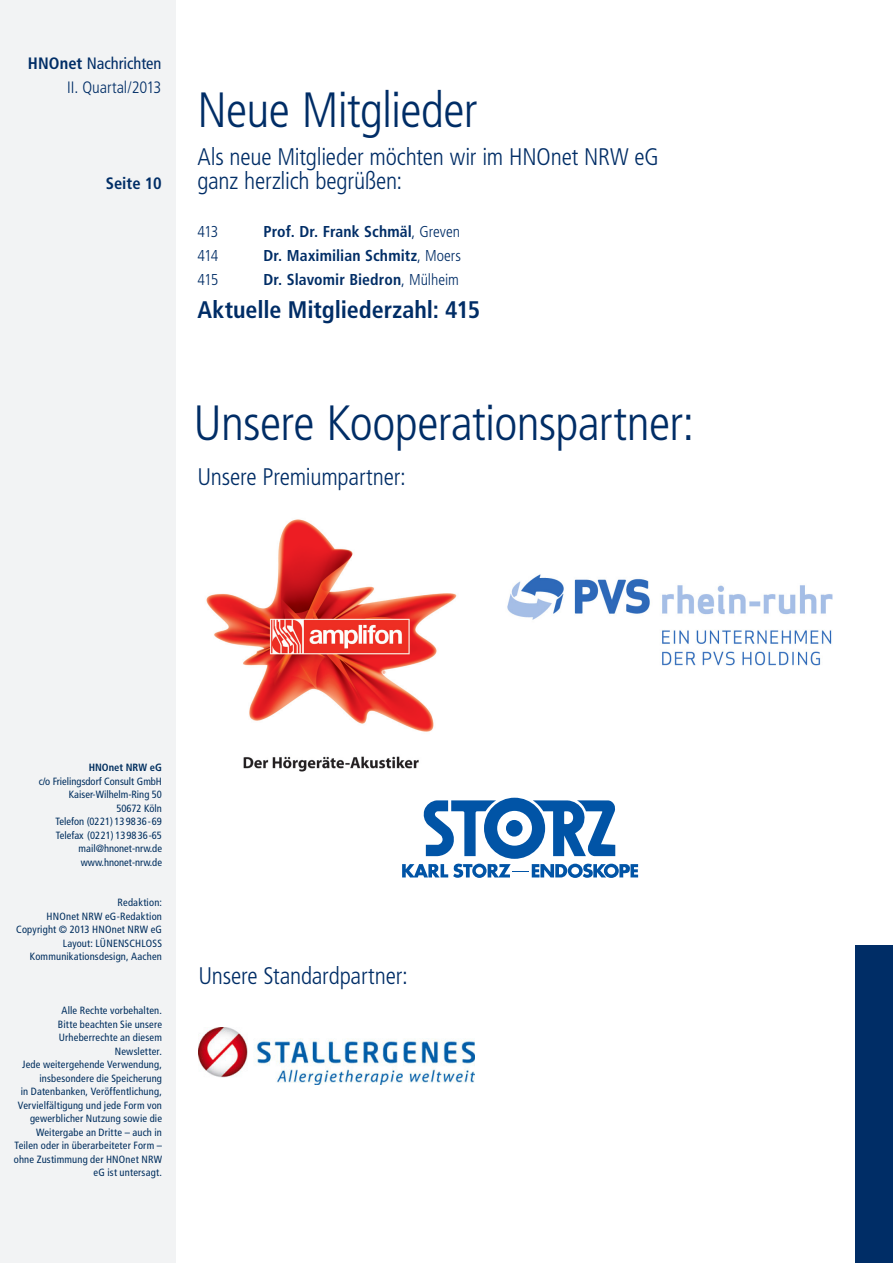
<style>
.page{position:relative;width:893px;height:1263px;background:#fff}
.page>*{position:absolute;margin:0;border:0;box-sizing:border-box;transform-origin:0 0}
.t1{font:300 condensed 49.5px "Frutiger LT";letter-spacing:-.015em;color:#002d66}
.t2{font:300 condensed 24px/24px "Frutiger LT";letter-spacing:-.01em;color:#002d66}
.t3{font:700 condensed 24px "Frutiger LT";color:#002d66}
.t4{font:300 condensed 16.5px/24px "Frutiger LT";letter-spacing:-.005em;color:#002d66;text-align:right}
.t5{font:700 condensed 16.5px "Frutiger LT";color:#002d66}
.t6{font:700 condensed 15.75px "Frutiger LT";letter-spacing:.005em;color:#002d66}
.t7{font:300 condensed 15.75px "Frutiger LT";letter-spacing:-.055em;color:#002d66}
.t8{font:condensed 10.5px/13.5px "Frutiger LT";letter-spacing:.015em;color:#002e5e;text-align:right}
.t9{font:700 condensed 10.5px "Frutiger LT";color:#002e5e}
.s1{font-weight:700}
.s2{font-weight:400}
.s3{font-weight:300}
</style>
<div class="page">
<div style="left:0;top:0;width:176px;height:1263px;background:#f2f3f4"></div>
<img style="left:198px;top:1027px;width:277px;height:57px">
<img style="left:507px;top:574px;width:326px;height:92px">
<img style="left:206px;top:519px;width:251px;height:253px">
<svg style="left:402px;top:798px;width:236px;height:80px"></svg>
<div style="left:855px;top:945px;width:38px;height:318px;background:#002d66"></div>
<h3 class="t4" style="left:28px;top:52px;width:135px"><span class="s1">HNOnet</span> <span class="s2">Nachrichten<br></span>II. Quartal/2013</h3>
<h3 class="t5" style="left:106px;top:174px;width:57px">Seite 10</h3>
<h1 class="t1" style="left:197px;top:82px;width:282px">Neue Mitglieder</h1>
<h2 class="t2" style="left:197px;top:145px;width:463px">Als neue Mitglieder möchten wir im HNOnet NRW eG ganz herzlich begrüßen:</h2>
<h3 class="t7" style="left:197px;top:223px;width:22px">413</h3>
<h3 class="t6" style="left:263px;top:222px;width:198px">Prof. Dr. Frank Schmäl<span class="s3">, Greven</span></h3>
<h3 class="t7" style="left:197px;top:247px;width:23px">414</h3>
<h3 class="t6" style="left:263px;top:246px;width:199px">Dr. Maximilian Schmitz<span class="s3">, Moers</span></h3>
<h3 class="t7" style="left:197px;top:271px;width:22px">415</h3>
<h3 class="t6" style="left:263px;top:270px;width:197px">Dr. Slavomir Biedron<span class="s3">, Mülheim</span></h3>
<h2 class="t3" style="left:197px;top:296px;width:284px">Aktuelle Mitgliederzahl: 415</h2>
<h1 class="t1" style="left:194px;top:395px;width:502px">Unsere Kooperationspartner:</h1>
<h2 class="t2" style="left:197px;top:465px;width:210px">Unsere Premiumpartner:</h2>
<p class="t9" style="left:89px;top:761px;width:75px">HNOnet NRW eG</p>
<p class="t8" style="left:39px;top:774px;width:125px">c/o Frielingsdorf Consult GmbH<br>Kaiser-Wilhelm-Ring 50<br>50672 Köln<br>Telefon (0221) 13 9836-69<br>Telefax (0221) 139836- 65 mail@hnonet-nrw.de www.hnonet-nrw.de</p>
<p class="t8" style="left:16px;top:896px;width:147px">Redaktion:<br>HNOnet NRW eG-Redaktion<br>Copyright © 2013 HNOnet NRW eG<br>Layout: LÜNENSCHLOSS<br>Kommunikationsdesign, Aachen</p>
<p class="t8" style="left:14px;top:1004px;width:150px">Alle Rechte vorbehalten.<br>Bitte beachten Sie unsere<br>Urheberrechte an diesem<br>Newsletter.<br>Jede weitergehende Verwendung, insbesondere die Speicherung<br>in Datenbanken, Veröffentlichung,<br>Vervielfältigung und jede Form von gewerblicher Nutzung sowie die<br>Weitergabe an Dritte – auch in<br>Teilen oder in überarbeiteter Form – ohne Zustimmung der HNOnet NRW eG ist untersagt.</p>
<h2 class="t2" style="left:198px;top:964px;width:211px">Unsere Standardpartner:</h2>
</div>
